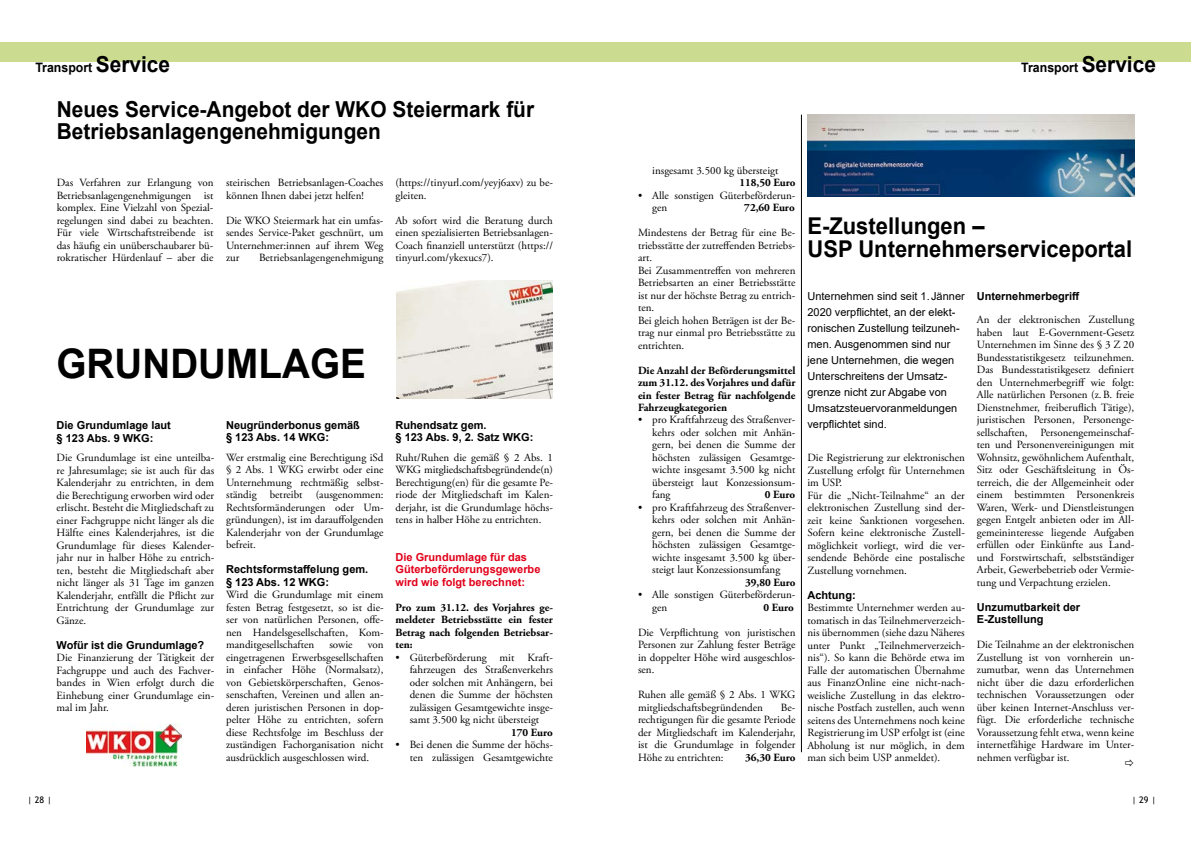
<style>
.page{position:relative;width:1191px;height:842px;background:#fff}
.page>*{position:absolute;margin:0;border:0;box-sizing:border-box;transform-origin:0 0}
.t1{font:700 40.7px "Arial";color:#000;scale:.95 1}
.t2{font:700 23.1px/23.1px "Arial";color:#000;scale:.95 1}
.t3{font:700 22px/22px "Arial";color:#000;scale:.95 1}
.t4{font:700 13px "Arial";color:#000;scale:.95 1}
.t5{font:11px/12.5px "Adobe Garamond Pro";color:#000;text-align:justify}
.t6{font:700 11px/12.5px "Adobe Garamond Pro";color:#000;text-align:justify}
.t7{font:11px/16px "Arial";color:#000}
.t8{font:700 11px/12.5px "Arial";color:#000}
.t9{font:700 11px/12.5px "Arial";color:#e2001a}
.t10{font:9px "Trebuchet MS";color:#000}
.s1{font-size:22px}
</style>
<div class="page">
<div style="left:0;top:43px;width:595px;height:19px;background:#cbdc90"></div>
<div style="left:595px;top:43px;width:596px;height:19px;background:#cbdc90"></div>
<img style="left:396px;top:280px;width:156px;height:119px">
<img style="left:87px;top:724px;width:94px;height:43px">
<img style="left:807px;top:115px;width:327px;height:82px">
<hr style="left:801px;top:115px;width:1px;height:637px;background:#000">
<p class="t4" style="left:35px;top:58px;width:143px">Transport <span class="s1">Service</span></p>
<p class="t4" style="left:1021px;top:58px;width:143px">Transport <span class="s1">Service</span></p>
<h3 class="t3" style="left:57px;top:99px;width:504px">Neues Service-Angebot der WKO Steiermark für<br>Betriebsanlagengenehmigungen</h3>
<p class="t5" style="left:226px;top:177px;width:159px">steirischen Betriebsanlagen-Coaches können Ihnen dabei jetzt helfen!</p>
<p class="t5" style="left:226px;top:214px;width:159px">Die WKO Steiermark hat ein umfas&shy;sendes Service-Paket geschnürt, um Unternehmer:innen auf ihrem Weg zur</p>
<p class="t5" style="left:395px;top:177px;width:159px">(https://tinyurl.com/yeyj6axv) zu be&shy;gleiten.</p>
<p class="t5" style="left:395px;top:214px;width:159px">Ab sofort wird die Beratung durch einen spezialisierten Betriebsanlagen-Coach finanziell unterstützt (https:// tinyurl.com/ykexucs7).</p>
<p class="t5" style="left:57px;top:177px;width:158px">Das Verfahren zur Erlangung von Betriebsanlagengenehmigungen ist komplex. Eine Vielzahl von Spezial&shy;regelungen sind dabei zu beachten.<br>Für viele Wirtschaftstreibende ist das häufig ein unüberschaubarer bü&shy;rokratischer Hürdenlauf – aber die</p>
<p class="t5" style="left:259px;top:252px;width:126px">Betriebsanlagengenehmigung</p>
<h1 class="t1" style="left:57px;top:335px;width:327px">GRUNDUMLAGE</h1>
<p class="t8" style="left:57px;top:419px;width:116px">Die Grundumlage laut § 123 Abs. 9 WKG:</p>
<p class="t5" style="left:57px;top:452px;width:159px">Die Grundumlage ist eine unteilba&shy;re Jahresumlage; sie ist auch für das Kalenderjahr zu entrichten, in dem die Berechtigung erworben wird oder erlischt. Besteht die Mitgliedschaft zu einer Fachgruppe nicht länger als die Hälfte eines Kalenderjahres, ist die Grundumlage für dieses Kalender&shy;jahr nur in halber Höhe zu entrich&shy;ten, besteht die Mitgliedschaft aber nicht länger als 31 Tage im ganzen Kalenderjahr, entfällt die Pflicht zur Entrichtung der Grundumlage zur Gänze.</p>
<p class="t8" style="left:57px;top:638px;width:149px">Wofür ist die Grundumlage?</p>
<p class="t5" style="left:57px;top:652px;width:159px">Die Finanzierung der Tätigkeit der Fachgruppe und auch des Fachver&shy;bandes in Wien erfolgt durch die Einhebung einer Grundumlage ein&shy;mal im Jahr.</p>
<p class="t8" style="left:226px;top:419px;width:135px">Neugründerbonus gemäß § 123 Abs. 14 WKG:</p>
<p class="t5" style="left:226px;top:452px;width:159px">Wer erstmalig eine Berechtigung iSd § 2 Abs. 1 WKG erwirbt oder eine Unternehmung rechtmäßig selbst&shy;ständig betreibt (ausgenommen:<br>Rechtsformänderungen oder Um&shy;gründungen), ist im darauffolgenden Kalenderjahr von der Grundumlage befreit.</p>
<p class="t8" style="left:226px;top:563px;width:144px">Rechtsformstaffelung gem. § 123 Abs. 12 WKG:</p>
<p class="t5" style="left:226px;top:589px;width:159px">Wird die Grundumlage mit einem festen Betrag festgesetzt, so ist die&shy;ser von natürlichen Personen, offe&shy;nen Handelsgesellschaften, Kom&shy;manditgesellschaften</p>
<p class="t5" style="left:329px;top:639px;width:25px">sowie</p>
<p class="t5" style="left:226px;top:639px;width:159px;text-indent:142px">von eingetragenen Erwerbsgesellschaften in einfacher Höhe (Normalsatz), von Gebietskörperschaften, Genos&shy;senschaften, Vereinen und allen an&shy;deren juristischen Personen in dop&shy;pelter Höhe zu entrichten, sofern diese Rechtsfolge im Beschluss der zuständigen Fachorganisation nicht ausdrücklich ausgeschlossen wird.</p>
<p class="t8" style="left:395px;top:419px;width:139px">Ruhendsatz gem.<br>§ 123 Abs. 9, 2. Satz WKG:</p>
<p class="t5" style="left:395px;top:451px;width:159px">Ruht/Ruhen die gemäß § 2 Abs. 1<br>WKG mitgliedschaftsbegründende(n)<br>Berechtigung(en) für die gesamte Pe&shy;riode der Mitgliedschaft im Kalen&shy;derjahr, ist die Grundumlage höchs&shy;tens in halber Höhe zu entrichten.</p>
<p class="t9" style="left:395px;top:551px;width:146px">Die Grundumlage für das<br>Güterbeförderungsgewerbe wird wie folgt berechnet:</p>
<p class="t6" style="left:395px;top:601px;width:159px">Pro zum 31.12. des Vorjahres ge&shy;meldeter Betriebsstätte ein fester Betrag nach folgenden Betriebsar&shy;ten:</p>
<p class="t5" style="left:410px;top:651px;width:145px;text-indent:-14px">• Güterbeförderung mit Kraft&shy;fahrzeugen des Straßenverkehrs oder solchen mit Anhängern, bei denen die Summe der höchsten zulässigen Gesamtgewichte insge&shy;samt 3.500 kg nicht übersteigt</p>
<p class="t6" style="left:511px;top:726px;width:43px">170 Euro</p>
<p class="t5" style="left:395px;top:739px;width:159px;text-align:right">• Bei denen die Summe der höchs&shy;ten zulässigen Gesamtgewichte</p>
<p class="t5" style="left:652px;top:164px;width:128px">insgesamt 3.500 kg übersteigt</p>
<p class="t6" style="left:739px;top:176px;width:58px">118,50 Euro</p>
<p class="t5" style="left:652px;top:189px;width:145px;text-indent:-14px">• Alle sonstigen Güterbeförderun&shy;gen</p>
<p class="t6" style="left:744px;top:201px;width:52px">72,60 Euro</p>
<p class="t5" style="left:638px;top:227px;width:159px;text-align:left">Mindestens der Betrag für eine Be&shy;triebsstätte der zutreffenden Betriebs&shy;art.<br>Bei Zusammentreffen von mehreren<br>Betriebsarten an einer Betriebsstätte ist nur der höchste Betrag zu entrich&shy;ten.<br>Bei gleich hohen Beträgen ist der Be&shy;trag nur einmal pro Betriebsstätte zu entrichten.</p>
<p class="t6" style="left:638px;top:364px;width:159px">Die Anzahl der Beförderungsmittel zum 31.12. des Vorjahres und dafür ein fester Betrag für nachfolgende Fahrzeugkategorien</p>
<p class="t5" style="left:652px;top:414px;width:145px;text-indent:-14px">• pro Kraftfahrzeug des Straßenver&shy;kehrs oder solchen mit Anhän&shy;gern, bei denen die Summe der höchsten zulässigen Gesamtge&shy;wichte insgesamt 3.500 kg nicht übersteigt laut Konzessionsum&shy;fang</p>
<p class="t6" style="left:765px;top:489px;width:32px">0 Euro</p>
<p class="t5" style="left:652px;top:502px;width:145px;text-indent:-14px">• pro Kraftfahrzeug des Straßenver&shy;kehrs oder solchen mit Anhän&shy;gern, bei denen die Summe der höchsten zulässigen Gesamtge&shy;wichte insgesamt 3.500 kg über&shy;steigt laut Konzessionsumfang</p>
<p class="t6" style="left:745px;top:576px;width:52px">39,80 Euro</p>
<p class="t5" style="left:652px;top:589px;width:145px;text-indent:-14px">• Alle sonstigen Güterbeförderun&shy;gen</p>
<p class="t6" style="left:763px;top:601px;width:32px">0 Euro</p>
<p class="t5" style="left:638px;top:627px;width:159px">Die Verpflichtung von juristischen Personen zur Zahlung fester Beträge in doppelter Höhe wird ausgeschlos&shy;sen.</p>
<p class="t5" style="left:638px;top:689px;width:159px">Ruhen alle gemäß § 2 Abs. 1 WKG mitgliedschaftsbegründenden</p>
<p class="t5" style="left:638px;top:702px;width:159px;text-indent:143px">Be&shy;rechtigungen für die gesamte Periode der Mitgliedschaft im Kalenderjahr, ist die Grundumlage in folgender Höhe zu entrichten:</p>
<p class="t6" style="left:745px;top:751px;width:52px">36,30 Euro</p>
<h2 class="t2" style="left:807px;top:214px;width:343px">E-Zustellungen –<br>USP Unternehmerserviceportal</h2>
<p class="t7" style="left:807px;top:288px;width:159px">Unternehmen sind seit 1. Jänner<br>2020 verpflichtet, an der elekt&shy;ronischen Zustellung teilzuneh&shy;men. Ausgenommen sind nur jene Unternehmen, die wegen<br>Unterschreitens der Umsatz&shy;grenze nicht zur Abgabe von<br>Umsatzsteuervoranmeldungen verpflichtet sind.</p>
<p class="t5" style="left:807px;top:452px;width:159px;text-align:left">Die Registrierung zur elektronischen<br>Zustellung erfolgt für Unternehmen im USP.<br>Für die „Nicht-Teilnahme“ an der elektronischen Zustellung sind der&shy;zeit keine Sanktionen vorgesehen.<br>Sofern keine elektronische Zustell&shy;möglichkeit vorliegt, wird die ver&shy;sendende Behörde eine postalische<br>Zustellung vornehmen.</p>
<p class="t8" style="left:807px;top:589px;width:50px">Achtung:</p>
<p class="t5" style="left:807px;top:602px;width:159px">Bestimmte Unternehmer werden au&shy;tomatisch in das Teilnehmerverzeich&shy;nis übernommen (siehe dazu Näheres unter Punkt „Teilnehmerverzeich&shy;nis“). So kann die Behörde etwa im Falle der automatischen Übernahme aus FinanzOnline eine nicht-nach&shy;weisliche Zustellung in das elektro&shy;nische Postfach zustellen, auch wenn seitens des Unternehmens noch keine Registrierung im USP erfolgt ist (eine Abholung ist nur möglich, in dem man sich beim USP anmeldet).</p>
<p class="t8" style="left:977px;top:290px;width:104px">Unternehmerbegriff</p>
<p class="t5" style="left:977px;top:314px;width:159px">An der elektronischen Zustellung haben laut E-Government-Gesetz Unternehmen im Sinne des § 3 Z 20<br>Bundesstatistikgesetz teilzunehmen.<br>Das Bundesstatistikgesetz definiert den Unternehmerbegriff wie folgt:<br>Alle natürlichen Personen (z.B. freie Dienstnehmer, freiberuflich Tätige), juristischen Personen, Personenge&shy;sellschaften, Personengemeinschaf&shy;ten und Personenvereinigungen mit Wohnsitz, gewöhnlichem Aufenthalt, Sitz oder Geschäftsleitung in Ös&shy;terreich, die der Allgemeinheit oder einem bestimmten Personenkreis Waren, Werk- und Dienstleistungen gegen Entgelt anbieten oder im All&shy;gemeininteresse liegende Aufgaben erfüllen oder Einkünfte aus Land&shy;und Forstwirtschaft, selbstständiger Arbeit, Gewerbebetrieb oder Vermie&shy;tung und Verpachtung erzielen.</p>
<p class="t8" style="left:977px;top:601px;width:105px">Unzumutbarkeit der<br>E-Zustellung</p>
<p class="t5" style="left:977px;top:639px;width:159px">Die Teilnahme an der elektronischen Zustellung ist von vornherein un&shy;zumutbar, wenn das Unternehmen nicht über die dazu erforderlichen technischen Voraussetzungen oder über keinen Internet-Anschluss ver&shy;fügt. Die erforderliche technische Voraussetzung fehlt etwa, wenn keine internetfähige Hardware im Unter&shy;nehmen verfügbar ist.</p>
<p class="t10" style="left:27px;top:794px;width:26px">| 28 |</p>
<p class="t10" style="left:1131px;top:794px;width:26px">| 29 |</p>
</div>
